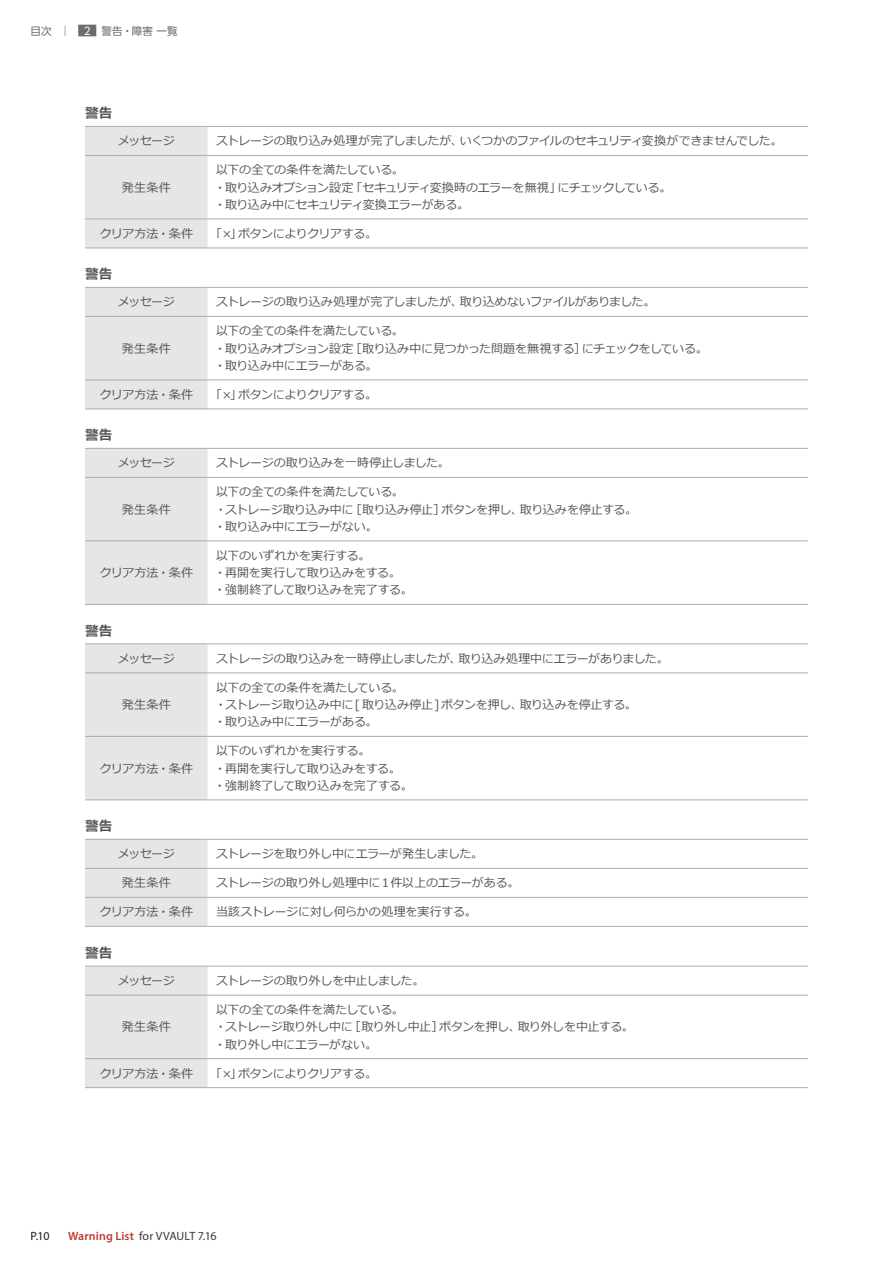
<style>
.page{position:relative;width:893px;height:1263px;background:#fff}
.page>*{position:absolute;margin:0;border:0;box-sizing:border-box;transform-origin:0 0}
.t1{font:700 13.5px "Meiryo";letter-spacing:.02em;color:#575554}
.t2{font:12px/17.2px "Meiryo";letter-spacing:-.03em;color:#575554}
.t3{font:12px/17.2px "Meiryo";letter-spacing:-.01em;color:#575554}
.t4{font:12px "Myriad Pro";letter-spacing:-.005em;color:#3e3a39}
.t5{font:12px "Myriad Pro";color:#221815}
.t6{font:10.5px "UD Shin Go Pro";letter-spacing:.015em;color:#6d6c6c}
.s1{color:#fff}
.s2{font-weight:600;color:#c23a36}
</style>
<div class="page">
<div style="left:85px;top:127px;width:123px;height:121px;background:#e6e6e6"></div>
<hr style="left:85px;top:126px;width:123px;height:1px;background:#aaabab">
<hr style="left:208px;top:126px;width:600px;height:1px;background:#aaabab">
<hr style="left:85px;top:155px;width:123px;height:1px;background:#aaabab">
<hr style="left:208px;top:155px;width:600px;height:1px;background:#aaabab">
<hr style="left:85px;top:219px;width:123px;height:1px;background:#aaabab">
<hr style="left:208px;top:219px;width:600px;height:1px;background:#aaabab">
<hr style="left:85px;top:248px;width:123px;height:1px;background:#aaabab">
<hr style="left:208px;top:248px;width:600px;height:1px;background:#aaabab">
<div style="left:85px;top:288px;width:123px;height:121px;background:#e6e6e6"></div>
<hr style="left:85px;top:287px;width:123px;height:1px;background:#aaabab">
<hr style="left:208px;top:287px;width:600px;height:1px;background:#aaabab">
<hr style="left:85px;top:316px;width:123px;height:1px;background:#aaabab">
<hr style="left:208px;top:316px;width:600px;height:1px;background:#aaabab">
<hr style="left:85px;top:380px;width:123px;height:1px;background:#aaabab">
<hr style="left:208px;top:380px;width:600px;height:1px;background:#aaabab">
<hr style="left:85px;top:409px;width:123px;height:1px;background:#aaabab">
<hr style="left:208px;top:409px;width:600px;height:1px;background:#aaabab">
<div style="left:85px;top:449px;width:123px;height:155px;background:#e6e6e6"></div>
<hr style="left:85px;top:448px;width:123px;height:1px;background:#aaabab">
<hr style="left:208px;top:448px;width:600px;height:1px;background:#aaabab">
<hr style="left:85px;top:477px;width:123px;height:1px;background:#aaabab">
<hr style="left:208px;top:477px;width:600px;height:1px;background:#aaabab">
<hr style="left:85px;top:541px;width:123px;height:1px;background:#aaabab">
<hr style="left:208px;top:541px;width:600px;height:1px;background:#aaabab">
<hr style="left:85px;top:604px;width:123px;height:1px;background:#aaabab">
<hr style="left:208px;top:604px;width:600px;height:1px;background:#aaabab">
<div style="left:85px;top:645px;width:123px;height:155px;background:#e6e6e6"></div>
<hr style="left:85px;top:644px;width:123px;height:1px;background:#aaabab">
<hr style="left:208px;top:644px;width:600px;height:1px;background:#aaabab">
<hr style="left:85px;top:673px;width:123px;height:1px;background:#aaabab">
<hr style="left:208px;top:673px;width:600px;height:1px;background:#aaabab">
<hr style="left:85px;top:736px;width:123px;height:1px;background:#aaabab">
<hr style="left:208px;top:736px;width:600px;height:1px;background:#aaabab">
<hr style="left:85px;top:800px;width:123px;height:1px;background:#aaabab">
<hr style="left:208px;top:800px;width:600px;height:1px;background:#aaabab">
<div style="left:85px;top:840px;width:123px;height:86px;background:#e6e6e6"></div>
<hr style="left:85px;top:839px;width:123px;height:1px;background:#aaabab">
<hr style="left:208px;top:839px;width:600px;height:1px;background:#aaabab">
<hr style="left:85px;top:868px;width:123px;height:1px;background:#aaabab">
<hr style="left:208px;top:868px;width:600px;height:1px;background:#aaabab">
<hr style="left:85px;top:897px;width:123px;height:1px;background:#aaabab">
<hr style="left:208px;top:897px;width:600px;height:1px;background:#aaabab">
<hr style="left:85px;top:926px;width:123px;height:1px;background:#aaabab">
<hr style="left:208px;top:926px;width:600px;height:1px;background:#aaabab">
<div style="left:85px;top:967px;width:123px;height:120px;background:#e6e6e6"></div>
<hr style="left:85px;top:966px;width:123px;height:1px;background:#aaabab">
<hr style="left:208px;top:966px;width:600px;height:1px;background:#aaabab">
<hr style="left:85px;top:995px;width:123px;height:1px;background:#aaabab">
<hr style="left:208px;top:995px;width:600px;height:1px;background:#aaabab">
<hr style="left:85px;top:1058px;width:123px;height:1px;background:#aaabab">
<hr style="left:208px;top:1058px;width:600px;height:1px;background:#aaabab">
<hr style="left:85px;top:1087px;width:123px;height:1px;background:#aaabab">
<hr style="left:208px;top:1087px;width:600px;height:1px;background:#aaabab">
<div style="left:78px;top:25px;width:18px;height:11px;background:#6d6c6c"></div>
<p class="t6" style="left:31px;top:22px;width:23px">目次</p>
<p class="t6" style="left:73px;top:22px;width:106px">［<span class="s1">2</span>］警告・障害一覧</p>
<p class="t1" style="left:85px;top:104px;width:29px">警告</p>
<p class="t2" style="left:118px;top:133px;width:58px">メッセージ</p>
<p class="t2" style="left:216px;top:133px;width:568px">ストレージの取り込み処理が完了しましたが、いくつかのファイルのセキュリティ変換ができませんでした。</p>
<p class="t2" style="left:122px;top:179px;width:51px">発生条件</p>
<p class="t2" style="left:214px;top:162px;width:459px">以下の全ての条件を満たしている。<br>・取り込みオプション設定「セキュリティ変換時のエラーを無視」にチェックしている。・取り込み中にセキュリティ変換エラーがある。</p>
<p class="t2" style="left:100px;top:226px;width:95px">クリア方法・条件</p>
<p class="t2" style="left:210px;top:226px;width:169px">「×」ボタンによりクリアする。</p>
<p class="t1" style="left:85px;top:265px;width:29px">警告</p>
<p class="t2" style="left:118px;top:294px;width:58px">メッセージ</p>
<p class="t2" style="left:216px;top:294px;width:441px">ストレージの取り込み処理が完了しましたが、取り込めないファイルがありました。</p>
<p class="t2" style="left:122px;top:340px;width:51px">発生条件</p>
<p class="t2" style="left:214px;top:323px;width:495px">以下の全ての条件を満たしている。<br>・取り込みオプション設定［取り込み中に見つかった問題を無視する］にチェックをしている。・取り込み中にエラーがある。</p>
<p class="t2" style="left:100px;top:387px;width:95px">クリア方法・条件</p>
<p class="t2" style="left:210px;top:387px;width:169px">「×」ボタンによりクリアする。</p>
<p class="t1" style="left:85px;top:426px;width:29px">警告</p>
<p class="t2" style="left:118px;top:455px;width:58px">メッセージ</p>
<p class="t2" style="left:216px;top:455px;width:235px">ストレージの取り込みを一時停止しました。</p>
<p class="t2" style="left:122px;top:501px;width:51px">発生条件</p>
<p class="t2" style="left:214px;top:484px;width:425px">以下の全ての条件を満たしている。<br>・ストレージ取り込み中に［取り込み停止］ボタンを押し、取り込みを停止する。・取り込み中にエラーがない。</p>
<p class="t2" style="left:100px;top:565px;width:95px">クリア方法・条件</p>
<p class="t1" style="left:85px;top:621px;width:29px">警告</p>
<p class="t3" style="left:214px;top:548px;width:200px">以下のいずれかを実行する。<br>・再開を実行して取り込みをする。・強制終了して取り込みを完了する。</p>
<p class="t2" style="left:118px;top:650px;width:58px">メッセージ</p>
<p class="t2" style="left:216px;top:650px;width:454px">ストレージの取り込みを一時停止しましたが、取り込み処理中にエラーがありました。</p>
<p class="t2" style="left:122px;top:697px;width:51px">発生条件</p>
<p class="t2" style="left:214px;top:679px;width:424px">以下の全ての条件を満たしている。<br>・ストレージ取り込み中に [ 取り込み停止] ボタンを押し、取り込みを停止する。・取り込み中にエラーがある。</p>
<p class="t2" style="left:100px;top:760px;width:95px">クリア方法・条件</p>
<p class="t1" style="left:85px;top:817px;width:29px">警告</p>
<p class="t3" style="left:214px;top:743px;width:200px">以下のいずれかを実行する。<br>・再開を実行して取り込みをする。・強制終了して取り込みを完了する。</p>
<p class="t2" style="left:118px;top:846px;width:58px">メッセージ</p>
<p class="t2" style="left:216px;top:846px;width:269px">ストレージを取り外し中にエラーが発生しました。</p>
<p class="t2" style="left:122px;top:875px;width:51px">発生条件</p>
<p class="t2" style="left:216px;top:875px;width:305px">ストレージの取り外し処理中に1件以上のエラーがある。</p>
<p class="t2" style="left:100px;top:904px;width:95px">クリア方法・条件</p>
<p class="t3" style="left:216px;top:904px;width:262px">当該ストレージに対し何らかの処理を実行する。</p>
<p class="t1" style="left:85px;top:943px;width:29px">警告</p>
<p class="t2" style="left:118px;top:973px;width:58px">メッセージ</p>
<p class="t2" style="left:216px;top:973px;width:210px">ストレージの取り外しを中止しました。</p>
<p class="t2" style="left:122px;top:1019px;width:51px">発生条件</p>
<p class="t2" style="left:214px;top:1002px;width:421px">以下の全ての条件を満たしている。<br>・ストレージ取り外し中に［取り外し中止］ボタンを押し、取り外しを中止する。・取り外し中にエラーがない。</p>
<p class="t2" style="left:100px;top:1065px;width:95px">クリア方法・条件</p>
<p class="t2" style="left:210px;top:1065px;width:169px">「×」ボタンによりクリアする。</p>
<p class="t5" style="left:31px;top:1228px;width:20px">P.10</p>
<p class="t4" style="left:68px;top:1228px;width:150px"><span class="s2">Warning List</span> for VVAULT 7.16</p>
</div>
